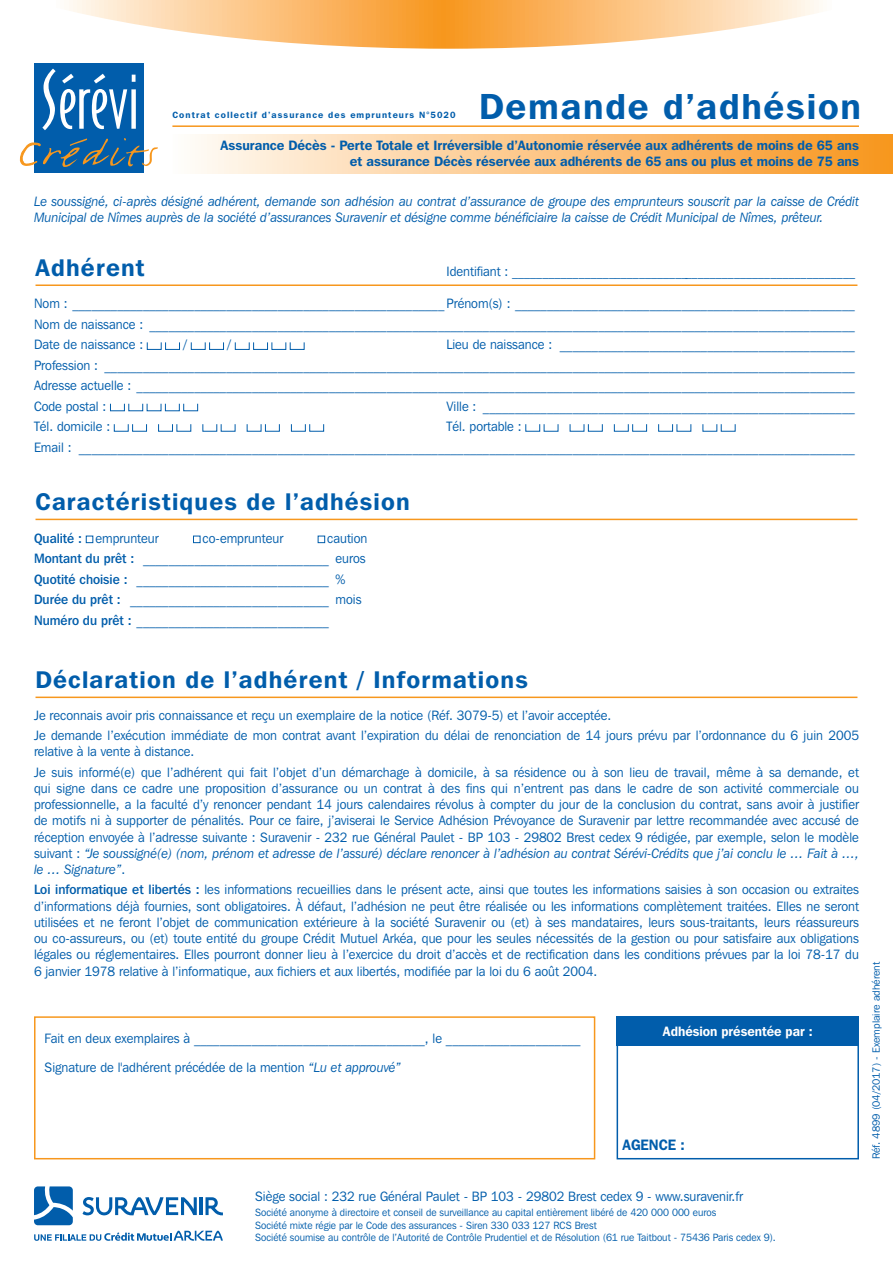
<style>
.page{position:relative;width:893px;height:1263px;background:#fff}
.page>*{position:absolute;margin:0;border:0;box-sizing:border-box;transform-origin:0 0}
.Normal_e{font:600 36px "Franklin Gothic IT Cby BT";letter-spacing:.05em;color:#015dab}
.Normal_e-2{font:600 24px "Franklin Gothic IT Cby BT";letter-spacing:.05em;color:#015dab}
.Normal_e-3{font:600 15px "Franklin Gothic IT Cby BT";color:#015dab;scale:.95 1}
.Normal_e-4{font:13.5px/16.2px "Franklin Gothic IT Cby BT";color:#015dab;text-align:justify;scale:.95 1}
.Normal_e-5{font:italic 13.5px/16.2px "Franklin Gothic IT Cby BT";color:#015dab;scale:.95 1}
.t1{font:600 13.5px/16.5px "Franklin Gothic IT Cby BT";color:#015dab;text-align:right}
.Normal_e-6{font:600 13.5px "Franklin Gothic IT Cby BT";color:#fff;scale:.95 1}
.Normal_e-7{font:12.75px "Franklin Gothic IT Cby BT";color:#015dab;scale:.95 1}
.Normal_e-8{font:10.5px/12.6px "Franklin Gothic IT Cby BT";color:#015dab;scale:.95 1}
.Normal_e-9{font:10.5px "Franklin Gothic IT Cby BT";color:#015dab}
.Normal_e-10{font:600 9px "Franklin Gothic IT Cby BT";letter-spacing:.12em;color:#015dab}
.s1{font-size:13.5px}
.s2{font-weight:500}
.s3{font-style:italic}
</style>
<div class="page">
<svg style="left:69px;top:0;width:750px;height:49px"></svg>
<div style="left:34px;top:64px;width:110px;height:109px;background:#015dab"></div>
<svg style="left:42px;top:69px;width:94px;height:61px"></svg>
<div style="left:131px;top:89px;width:5px;height:40px;background:#fff"></div>
<svg style="left:19px;top:138px;width:139px;height:29px"></svg>
<div style="left:173px;top:135px;width:720px;height:38px;background:linear-gradient(to right,#fffbf6,#f8951e)"></div>
<hr style="left:892px;top:135px;width:1px;height:38px;background:#f7971d">
<hr style="left:200px;top:1197px;width:3px;height:18px;background:#015dab">
<svg style="left:205px;top:1197px;width:18px;height:18px"></svg>
<svg style="left:82px;top:1197px;width:115px;height:18px"></svg>
<svg style="left:34px;top:1231px;width:189px;height:10px"></svg>
<svg style="left:34px;top:1186px;width:39px;height:39px"></svg>
<hr style="left:36px;top:696px;width:821px;height:2px;background:#f7971d">
<hr style="left:36px;top:284px;width:821px;height:2px;background:#f7971d">
<div style="left:147px;top:342px;width:14px;height:8px;border:1px solid #015dab"></div>
<div style="left:165px;top:342px;width:15px;height:8px;border:1px solid #015dab"></div>
<div style="left:191px;top:342px;width:14px;height:8px;border:1px solid #015dab"></div>
<div style="left:209px;top:342px;width:15px;height:8px;border:1px solid #015dab"></div>
<div style="left:235px;top:342px;width:14px;height:8px;border:1px solid #015dab"></div>
<div style="left:253px;top:342px;width:15px;height:8px;border:1px solid #015dab"></div>
<div style="left:272px;top:342px;width:14px;height:8px;border:1px solid #015dab"></div>
<div style="left:290px;top:342px;width:14px;height:8px;border:1px solid #015dab"></div>
<div style="left:110px;top:403px;width:15px;height:8px;border:1px solid #015dab"></div>
<div style="left:165px;top:403px;width:15px;height:8px;border:1px solid #015dab"></div>
<div style="left:183px;top:403px;width:15px;height:8px;border:1px solid #015dab"></div>
<div style="left:132px;top:424px;width:15px;height:7px;border:1px solid #015dab"></div>
<div style="left:158px;top:424px;width:15px;height:7px;border:1px solid #015dab"></div>
<div style="left:265px;top:424px;width:15px;height:7px;border:1px solid #015dab"></div>
<div style="left:291px;top:424px;width:15px;height:7px;border:1px solid #015dab"></div>
<div style="left:309px;top:424px;width:15px;height:7px;border:1px solid #015dab"></div>
<div style="left:588px;top:424px;width:15px;height:7px;border:1px solid #015dab"></div>
<div style="left:614px;top:424px;width:15px;height:7px;border:1px solid #015dab"></div>
<div style="left:632px;top:424px;width:15px;height:7px;border:1px solid #015dab"></div>
<div style="left:658px;top:424px;width:15px;height:7px;border:1px solid #015dab"></div>
<hr style="left:36px;top:519px;width:821px;height:1px;background:#f7971d">
<div style="left:86px;top:536px;width:7px;height:7px;border:1px solid #015dab"></div>
<div style="left:193px;top:536px;width:7px;height:7px;border:1px solid #015dab"></div>
<div style="left:318px;top:536px;width:7px;height:7px;border:1px solid #015dab"></div>
<hr style="left:172px;top:125px;width:687px;height:2px;background:#f7971d">
<div style="left:34px;top:1016px;width:561px;height:143px;border:2px solid #f7971d"></div>
<div style="left:617px;top:1016px;width:242px;height:143px;border:2px solid #015dab"></div>
<div style="left:617px;top:1016px;width:242px;height:30px;background:#015dab"></div>
<p class="Normal_e-10" style="left:172px;top:109px;width:285px">Contrat collectif d’assurance des emprunteurs N°5020</p>
<p class="Normal_e" style="left:479px;top:84px;width:383px">Demande d’adhésion</p>
<p class="t1" style="left:221px;top:136px;width:640px">Assurance Décès - Perte Totale et Irréversible d’Autonomie réservée aux adhérents de moins de 65 ans et assurance Décès réservée aux adhérents de 65 ans ou plus et moins de 75 ans</p>
<p class="Normal_e-5" style="left:34px;top:193px;width:870px">Le soussigné, ci-après désigné adhérent, demande son adhésion au contrat d’assurance de groupe des emprunteurs souscrit par la caisse de Crédit<br>Municipal de Nîmes auprès de la société d’assurances Suravenir et désigne comme bénéficiaire la caisse de Crédit Municipal de Nîmes, prêteur.</p>
<p class="Normal_e-2" style="left:36px;top:252px;width:111px">Adhérent</p>
<p class="Normal_e-7" style="left:446px;top:264px;width:432px"><span class="s1">Identifiant :</span> _________________________________________________________</p>
<p class="Normal_e-4" style="left:34px;top:295px;width:866px">Nom : __________________________________________________________ Prénom(s) : _____________________________________________________</p>
<p class="Normal_e-4" style="left:34px;top:316px;width:865px">Nom de naissance : ______________________________________________________________________________________________________________</p>
<p class="Normal_e-4" style="left:34px;top:336px;width:116px">Date de naissance :</p>
<p class="Normal_e-4" style="left:184px;top:336px;width:5px">/</p>
<p class="Normal_e-4" style="left:228px;top:336px;width:5px">/</p>
<p class="Normal_e-4" style="left:446px;top:336px;width:431px">Lieu de naissance : ______________________________________________</p>
<p class="Normal_e-4" style="left:34px;top:357px;width:865px">Profession : _____________________________________________________________________________________________________________________</p>
<p class="Normal_e-4" style="left:34px;top:377px;width:865px">Adresse actuelle : ________________________________________________________________________________________________________________</p>
<p class="Normal_e-4" style="left:34px;top:398px;width:78px">Code postal :</p>
<p class="Normal_e-4" style="left:446px;top:398px;width:431px">Ville : __________________________________________________________</p>
<p class="Normal_e-4" style="left:34px;top:418px;width:82px">Tél. domicile :</p>
<p class="Normal_e-4" style="left:446px;top:418px;width:81px">Tél. portable :</p>
<p class="Normal_e-4" style="left:34px;top:439px;width:865px">Email : _________________________________________________________________________________________________________________________</p>
<p class="Normal_e-2" style="left:36px;top:487px;width:376px">Caractéristiques de l’adhésion</p>
<p class="Normal_e-4" style="left:34px;top:530px;width:133px"><span class="s2">Qualité :</span> emprunteur</p>
<p class="Normal_e-4" style="left:203px;top:530px;width:86px">co-emprunteur</p>
<p class="Normal_e-4" style="left:327px;top:530px;width:44px">caution</p>
<p class="Normal_e-4" style="left:34px;top:550px;width:351px"><span class="s2">Montant du prêt :</span> _____________________________ euros</p>
<p class="Normal_e-4" style="left:34px;top:571px;width:329px"><span class="s2">Quotité choisie :</span> ______________________________ %</p>
<p class="Normal_e-4" style="left:34px;top:591px;width:346px"><span class="s2">Durée du prêt :</span> _______________________________ mois</p>
<p class="Normal_e-4" style="left:34px;top:612px;width:312px"><span class="s2">Numéro du prêt :</span> ______________________________</p>
<p class="Normal_e-2" style="left:36px;top:664px;width:494px">Déclaration de l’adhérent / Informations</p>
<p class="Normal_e-4" style="left:34px;top:707px;width:609px">Je reconnais avoir pris connaissance et reçu un exemplaire de la notice (Réf. 3079-5) et l’avoir acceptée.</p>
<p class="Normal_e-4" style="left:34px;top:727px;width:870px">Je demande l’exécution immédiate de mon contrat avant l’expiration du délai de renonciation de 14 jours prévu par l’ordonnance du 6 juin 2005 relative à la vente à distance.</p>
<p class="Normal_e-4" style="left:34px;top:764px;width:870px">Je suis informé(e) que l’adhérent qui fait l’objet d’un démarchage à domicile, à sa résidence ou à son lieu de travail, même à sa demande, et qui signe dans ce cadre une proposition d’assurance ou un contrat à des fins qui n’entrent pas dans le cadre de son activité commerciale ou professionnelle, a la faculté d’y renoncer pendant 14 jours calendaires révolus à compter du jour de la conclusion du contrat, sans avoir à justifier de motifs ni à supporter de pénalités. Pour ce faire, j’aviserai le Service Adhésion Prévoyance de Suravenir par lettre recommandée avec accusé de réception envoyée à l’adresse suivante : Suravenir - 232 rue Général Paulet - BP 103 - 29802 Brest cedex 9 rédigée, par exemple, selon le modèle suivant : <span class="s3">“Je soussigné(e) (nom, prénom et adresse de l’assuré) déclare renoncer à l’adhésion au contrat Sérévi-Crédits que j’ai conclu le … Fait à …, le … Signature”</span>.</p>
<p class="Normal_e-4" style="left:34px;top:881px;width:870px"><span class="s2">Loi informatique et libertés :</span> les informations recueillies dans le présent acte, ainsi que toutes les informations saisies à son occasion ou extraites d’informations déjà fournies, sont obligatoires. À défaut, l’adhésion ne peut être réalisée ou les informations complètement traitées. Elles ne seront utilisées et ne feront l’objet de communication extérieure à la société Suravenir ou (et) à ses mandataires, leurs sous-traitants, leurs réassureurs ou co-assureurs, ou (et) toute entité du groupe Crédit Mutuel Arkéa, que pour les seules nécessités de la gestion ou pour satisfaire aux obligations légales ou réglementaires. Elles pourront donner lieu à l’exercice du droit d’accès et de rectification dans les conditions prévues par la loi 78-17 du 6 janvier 1978 relative à l’informatique, aux fichiers et aux libertés, modifiée par la loi du 6 août 2004.</p>
<p class="Normal_e-4" style="left:45px;top:1030px;width:566px">Fait en deux exemplaires à ____________________________________, le _____________________</p>
<p class="Normal_e-4" style="left:45px;top:1059px;width:377px">Signature de l'adhérent précédée de la mention <span class="s3">“Lu et approuvé”</span></p>
<p class="Normal_e-6" style="left:663px;top:1023px;width:159px">Adhésion présentée par :</p>
<p class="Normal_e-3" style="left:622px;top:1135px;width:67px">AGENCE :</p>
<p class="Normal_e-9" style="left:870px;top:1159px;width:199px;rotate:-90deg">Réf. 4899 (04/2017) - Exemplaire adhérent</p>
<p class="Normal_e-4" style="left:255px;top:1188px;width:515px">Siège social : 232 rue Général Paulet - BP 103 - 29802 Brest cedex 9 - www.suravenir.fr</p>
<p class="Normal_e-8" style="left:255px;top:1206px;width:550px">Société anonyme à directoire et conseil de surveillance au capital entièrement libéré de 420 000 000 euros<br>Société mixte régie par le Code des assurances - Siren 330 033 127 RCS Brest<br>Société soumise au contrôle de l’Autorité de Contrôle Prudentiel et de Résolution (61 rue Taitbout - 75436 Paris cedex 9).</p>
</div>
